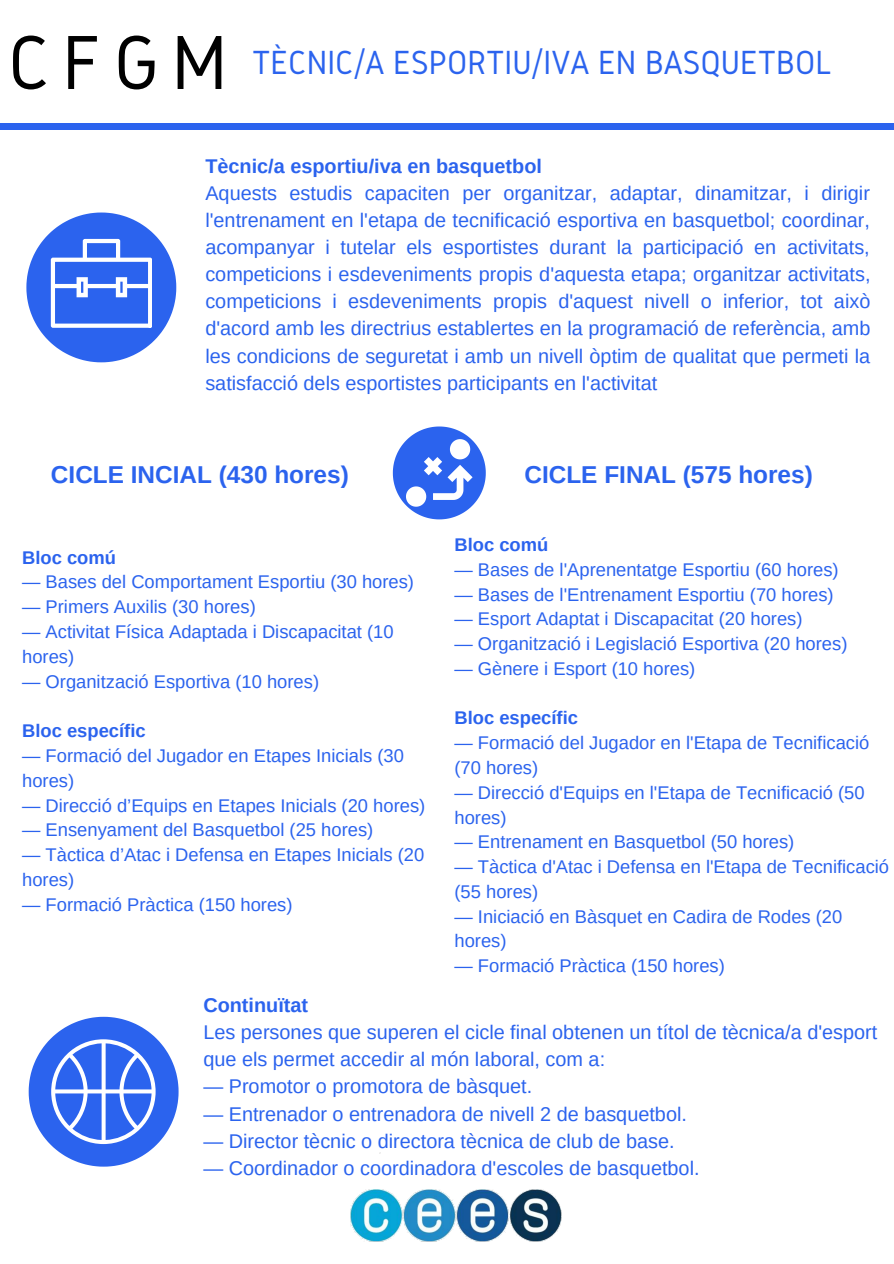
<style>
.page{position:relative;width:894px;height:1264px;background:#fff}
.page>*{position:absolute;margin:0;border:0;box-sizing:border-box;transform-origin:0 0}
.t1{font:79.5px "Gidole";color:#000}
.t2{font:34.8px "Gidole";color:#2b63ee}
.t3{font:700 24.3px "Arimo";color:#2b63ee}
.t4{font:19.8px/27px "Arimo";color:#2b63ee;text-align:justify}
.t5{font:700 19.8px "Arimo";color:#2b63ee}
.t6{font:18.3px/24.8px "Arimo";color:#2b63ee}
.t7{font:700 18.3px "Arimo";color:#2b63ee}
</style>
<div class="page">
<div style="left:0;top:124px;width:893px;height:5px;background:#2b63ee"></div>
<img style="left:350px;top:1152px;width:212px;height:90px">
<svg style="left:26px;top:212px;width:150px;height:150px"></svg>
<hr style="left:85px;top:284px;width:34px;height:4px;background:#fff">
<hr style="left:125px;top:284px;width:26px;height:4px;background:#fff">
<svg style="left:393px;top:426px;width:92px;height:93px"></svg>
<svg style="left:29px;top:1016px;width:149px;height:150px"></svg>
<p class="t1" style="left:8px;top:19px;width:221px">CFGM</p>
<p class="t2" style="left:252px;top:43px;width:581px">TÈCNIC/A ESPORTIU/IVA EN BASQUETBOL</p>
<p class="t5" style="left:205px;top:155px;width:338px">Tècnic/a esportiu/iva en basquetbol</p>
<p class="t4" style="left:205px;top:180px;width:666px">Aquests estudis capaciten per organitzar, adaptar, dinamitzar, i dirigir l'entrenament en l'etapa de tecnificació esportiva en basquetbol; coordinar, acompanyar i tutelar els esportistes durant la participació en activitats, competicions i esdeveniments propis d'aquesta etapa; organitzar activitats, competicions i esdeveniments propis d'aquest nivell o inferior, tot això d'acord amb les directrius establertes en la programació de referència, amb les condicions de seguretat i amb un nivell òptim de qualitat que permeti la satisfacció dels esportistes participants en l'activitat</p>
<p class="t3" style="left:51px;top:461px;width:299px">CICLE INCIAL (430 hores)</p>
<p class="t7" style="left:22px;top:547px;width:95px">Bloc comú</p>
<p class="t6" style="left:22px;top:569px;width:393px">— Bases del Comportament Esportiu (30 hores)</p>
<p class="t6" style="left:22px;top:594px;width:235px">— Primers Auxilis (30 hores)</p>
<p class="t6" style="left:22px;top:619px;width:373px">— Activitat Física Adaptada i Discapacitat (10 hores)</p>
<p class="t6" style="left:22px;top:669px;width:298px">— Organització Esportiva (10 hores)</p>
<p class="t7" style="left:22px;top:720px;width:125px">Bloc específic</p>
<p class="t6" style="left:22px;top:743px;width:383px">— Formació del Jugador en Etapes Inicials (30 hores)</p>
<p class="t6" style="left:22px;top:792px;width:404px">— Direcció d’Equips en Etapes Inicials (20 hores)</p>
<p class="t6" style="left:22px;top:817px;width:352px">— Ensenyament del Basquetbol (25 hores)</p>
<p class="t6" style="left:22px;top:842px;width:403px">— Tàctica d’Atac i Defensa en Etapes Inicials (20 hores)</p>
<p class="t6" style="left:22px;top:891px;width:272px">— Formació Pràctica (150 hores)</p>
<p class="t3" style="left:524px;top:461px;width:290px">CICLE FINAL (575 hores)</p>
<p class="t7" style="left:454px;top:534px;width:95px">Bloc comú</p>
<p class="t6" style="left:454px;top:557px;width:385px">— Bases de l'Aprenentatge Esportiu (60 hores)</p>
<p class="t6" style="left:454px;top:581px;width:380px">— Bases de l'Entrenament Esportiu (70 hores)</p>
<p class="t6" style="left:454px;top:606px;width:349px">— Esport Adaptat i Discapacitat (20 hores)</p>
<p class="t6" style="left:454px;top:631px;width:394px">— Organització i Legislació Esportiva (20 hores)</p>
<p class="t6" style="left:454px;top:656px;width:242px">— Gènere i Esport (10 hores)</p>
<p class="t7" style="left:454px;top:707px;width:125px">Bloc específic</p>
<p class="t6" style="left:454px;top:730px;width:416px">— Formació del Jugador en l'Etapa de Tecnificació (70 hores)</p>
<p class="t6" style="left:454px;top:780px;width:411px">— Direcció d'Equips en l'Etapa de Tecnificació (50 hores)</p>
<p class="t6" style="left:454px;top:829px;width:341px">— Entrenament en Basquetbol (50 hores)</p>
<p class="t6" style="left:454px;top:854px;width:436px">— Tàctica d'Atac i Defensa en l'Etapa de Tecnificació (55 hores)</p>
<p class="t6" style="left:454px;top:903px;width:389px">— Iniciació en Bàsquet en Cadira de Rodes (20 hores)</p>
<p class="t6" style="left:454px;top:953px;width:272px">— Formació Pràctica (150 hores)</p>
<p class="t5" style="left:203px;top:994px;width:106px">Continuïtat</p>
<p class="t4" style="left:203px;top:1019px;width:675px">Les persones que superen el cicle final obtenen un títol de tècnica/a d'esport que els permet accedir al món laboral, com a:</p>
<p class="t4" style="left:203px;top:1073px;width:330px">— Promotor o promotora de bàsquet.</p>
<p class="t4" style="left:203px;top:1100px;width:485px">— Entrenador o entrenadora de nivell 2 de basquetbol.</p>
<p class="t4" style="left:203px;top:1127px;width:472px">— Director tècnic o directora tècnica de club de base.</p>
<p class="t4" style="left:203px;top:1154px;width:497px">— Coordinador o coordinadora d'escoles de basquetbol.</p>
</div>
